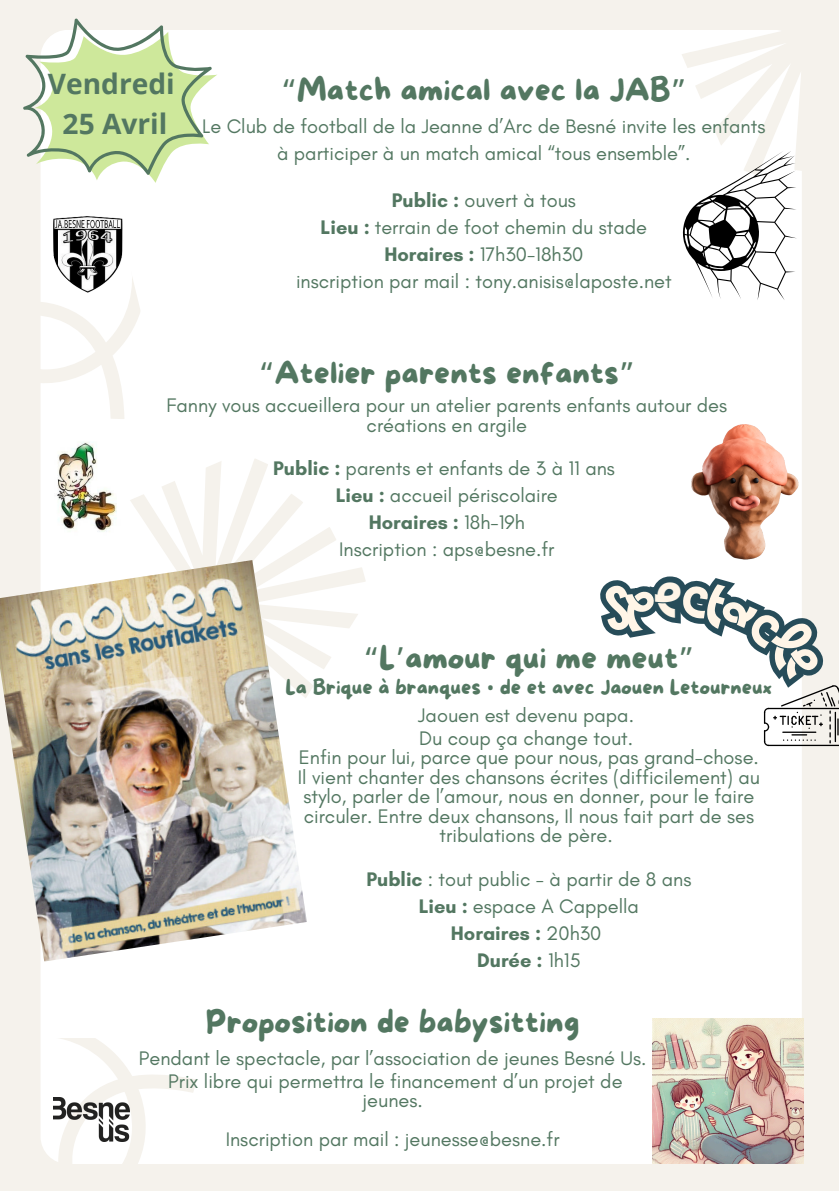
<style>
.page{position:relative;width:839px;height:1191px;background:#fff}
.page>*{position:absolute;margin:0;border:0;box-sizing:border-box;transform-origin:0 0}
.t1{font:31.2px "More Sugar";color:#537761}
.t2{font:700 28.2px/39.2px "Open Sans";color:#537761;text-align:center}
.t3{font:20px/19.6px "Glacial Indifference";color:#537761;text-align:center}
.t4{font:20px "More Sugar";color:#537761}
.t5{font:700 20px "Glacial Indifference";color:#537761}
.s1{font-family:"Noto Sans Gurmukhi"}
.s2{font-weight:700}
.s3{font-weight:400}
.s4{font-family:"Noto Sans"}
</style>
<div class="page">
<div style="left:0;top:0;width:838px;height:1191px;background:#f5f2ec"></div>
<div style="left:41px;top:30px;width:760px;height:1134px;background:#fff;border-radius:27px"></div>
<img style="left:652px;top:1018px;width:151px;height:146px">
<img style="left:691px;top:424px;width:108px;height:81px">
<svg style="left:307px;top:527px;width:59px;height:169px"></svg>
<img style="left:0;top:626px;width:307px;height:336px">
<svg style="left:41px;top:1038px;width:156px;height:126px"></svg>
<img style="left:53px;top:1098px;width:77px;height:43px">
<svg style="left:23px;top:19px;width:194px;height:164px"></svg>
<svg style="left:682px;top:30px;width:120px;height:270px"></svg>
<img style="left:53px;top:216px;width:69px;height:20px">
<svg style="left:0;top:236px;width:329px;height:390px"></svg>
<svg style="left:600px;top:505px;width:239px;height:241px"></svg>
<p class="t2" style="left:48px;top:64px;width:128px">Vendredi<br>25 Avril</p>
<p class="t1" style="left:281px;top:73px;width:407px"><span class="s1">“</span>Match amical avec la JAB<span class="s1">”</span></p>
<p class="t3" style="left:202px;top:113px;width:564px;line-height:27px">Le Club de football de la Jeanne d’Arc de Besné invite les enfants à participer à un match amical “tous ensemble”.</p>
<p class="t3" style="left:392px;top:190px;width:186px"><span class="s2">Public :</span> ouvert à tous</p>
<p class="t3" style="left:320px;top:217px;width:328px"><span class="s2">Lieu :</span> terrain de foot chemin du stade</p>
<p class="t3" style="left:384px;top:244px;width:200px"><span class="s2">Horaires :</span> 17h30-18h30</p>
<p class="t3" style="left:296px;top:271px;width:377px">inscription par mail : tony.anisis@laposte.net</p>
<p class="t1" style="left:259px;top:356px;width:377px"><span class="s1">“</span>Atelier parents enfants<span class="s1">”</span></p>
<p class="t3" style="left:166px;top:395px;width:562px">Fanny vous accueillera pour un atelier parents enfants autour des créations en argile</p>
<p class="t3" style="left:273px;top:458px;width:343px"><span class="s2">Public :</span> parents et enfants de 3 à 11 ans</p>
<p class="t3" style="left:336px;top:485px;width:223px"><span class="s2">Lieu :</span> accueil périscolaire</p>
<p class="t5" style="left:368px;top:510px;width:158px">Horaires : <span class="s3">18h-19h</span></p>
<p class="t3" style="left:339px;top:539px;width:217px">Inscription : aps@besne.fr</p>
<p class="t1" style="left:363px;top:641px;width:332px"><span class="s1">“</span>L<span class="s1">’</span>amour qui me meut<span class="s1">”</span></p>
<p class="t4" style="left:285px;top:677px;width:488px">La Brique à branques <span class="s4">•</span> de et avec Jaouen Letourneux</p>
<p class="t3" style="left:418px;top:705px;width:217px">Jaouen est devenu papa.</p>
<p class="t3" style="left:419px;top:728px;width:215px">Du coup ça change tout.</p>
<p class="t3" style="left:299px;top:747px;width:461px">Enfin pour lui, parce que pour nous, pas grand-chose.</p>
<p class="t3" style="left:298px;top:767px;width:463px">Il vient chanter des chansons écrites (difficilement) au stylo, parler de l’amour, nous en donner, pour le faire circuler. Entre deux chansons, Il nous fait part de ses tribulations de père.</p>
<p class="t3" style="left:366px;top:869px;width:326px"><span class="s2">Public</span> : tout public - à partir de 8 ans</p>
<p class="t3" style="left:419px;top:896px;width:222px"><span class="s2">Lieu :</span> espace A Cappella</p>
<p class="t5" style="left:451px;top:921px;width:152px">Horaires : <span class="s3">20h30</span></p>
<p class="t5" style="left:477px;top:948px;width:105px">Durée : <span class="s3">1h15</span></p>
<p class="t1" style="left:206px;top:1005px;width:375px">Proposition de babysitting</p>
<p class="t3" style="left:139px;top:1048px;width:509px">Pendant le spectacle, par l’association de jeunes Besné Us.</p>
<p class="t3" style="left:168px;top:1071px;width:456px">Prix libre qui permettra le financement d’un projet de jeunes.</p>
<p class="t3" style="left:226px;top:1129px;width:335px">Inscription par mail : jeunesse@besne.fr</p>
</div>
